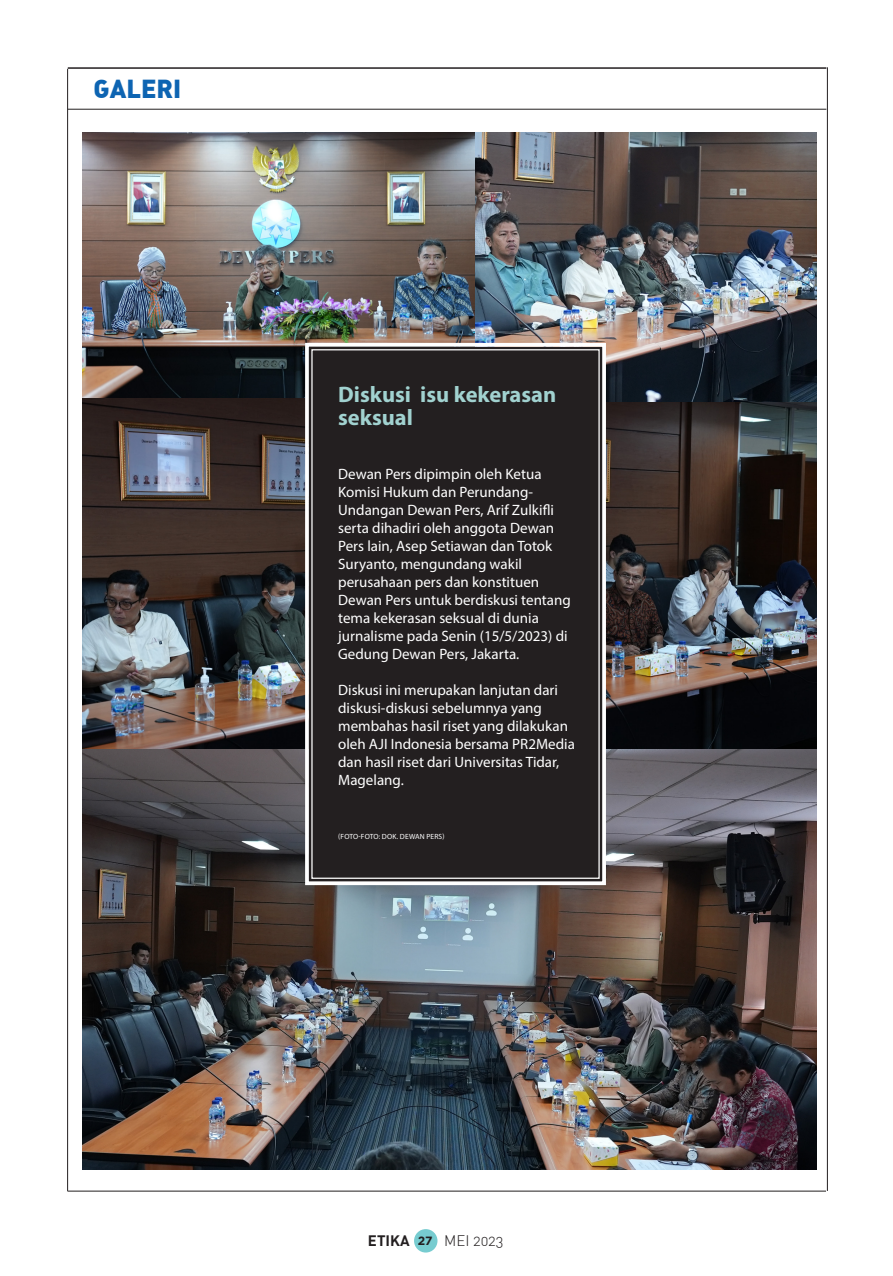
<style>
.page{position:relative;width:893px;height:1276px;background:#fff}
.page>*{position:absolute;margin:0;border:0;box-sizing:border-box;transform-origin:0 0}
.t1{font:900 25.5px "DIN Alternate";color:#0d64b2}
.t2{font:700 22.5px/22.5px "Myriad Pro";color:#a1d2d0}
.t3{font:15px/18px "Myriad Pro";color:#fff}
.t4{font:300 15px "DIN Alternate";color:#231f20}
.t5{font:700 15px "DIN";color:#231f20}
.t6{font:700 12px "Gotham";color:#231f20}
.t7{font:7.5px "Myriad Pro";letter-spacing:.02em;color:#fff}
</style>
<div class="page">
<hr style="left:67px;top:1190px;width:759px;height:1px;background:#231f20">
<hr style="left:827px;top:67px;width:1px;height:1124px;background:#231f20">
<hr style="left:67px;top:69px;width:1px;height:1122px;background:#231f20">
<hr style="left:68px;top:67px;width:758px;height:2px;background:#231f20">
<hr style="left:68px;top:109px;width:758px;height:1px;background:#231f20">
<div style="left:414px;top:1229px;width:23px;height:23px;background:#77ccd0;border-radius:50%"></div>
<img style="left:83px;top:748px;width:733px;height:421px">
<img style="left:83px;top:133px;width:392px;height:266px">
<img style="left:83px;top:399px;width:220px;height:349px">
<img style="left:608px;top:402px;width:208px;height:346px">
<img style="left:475px;top:133px;width:341px;height:269px">
<div style="left:303px;top:341px;width:305px;height:546px;background:#231f20"></div>
<div style="left:311px;top:349px;width:289px;height:530px;border:1px solid #fff"></div>
<h1 class="t1" style="left:94px;top:71px;width:89px">GALERI</h1>
<p class="t2" style="left:338px;top:382px;width:220px">Diskusi isu kekerasan seksual</p>
<p class="t3" style="left:338px;top:464px;width:234px">Dewan Pers dipimpin oleh Ketua<br>Komisi Hukum dan Perundang-<br>Undangan Dewan Pers, Arif Zulkifli serta dihadiri oleh anggota Dewan<br>Pers lain, Asep Setiawan dan Totok<br>Suryanto, mengundang wakil perusahaan pers dan konstituen<br>Dewan Pers untuk berdiskusi tentang tema kekerasan seksual di dunia jurnalisme pada Senin (15/5/2023) di<br>Gedung Dewan Pers, Jakarta.</p>
<p class="t3" style="left:338px;top:680px;width:238px">Diskusi ini merupakan lanjutan dari diskusi-diskusi sebelumnya yang membahas hasil riset yang dilakukan oleh AJI Indonesia bersama PR2Media dan hasil riset dari Universitas Tidar,<br>Magelang.</p>
<p class="t7" style="left:338px;top:831px;width:108px">(FOTO-FOTO: DOK. DEWAN PERS)</p>
<p class="t5" style="left:368px;top:1231px;width:43px">ETIKA</p>
<p class="t4" style="left:444px;top:1231px;width:61px">MEI 2023</p>
<p class="t6" style="left:418px;top:1234px;width:16px">27</p>
</div>
